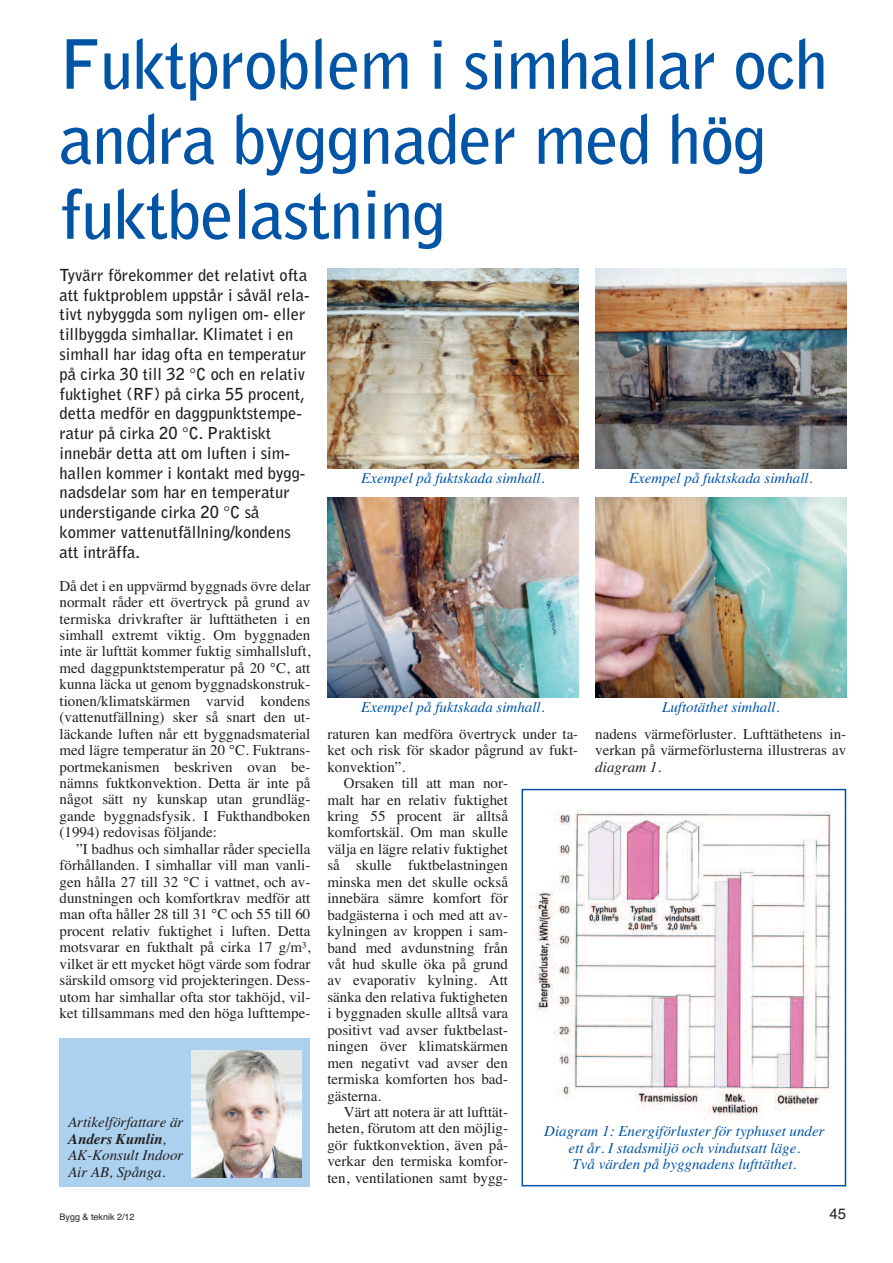
<style>
.page{position:relative;width:893px;height:1263px;background:#fff}
.page>*{position:absolute;margin:0;border:0;box-sizing:border-box;transform-origin:0 0}
.t1{font:700 67.5px/75px "Bell Gothic";letter-spacing:-.015em;color:#0154a6}
.t2{font:700 16.5px/19.8px "Bell Gothic";color:#231f20}
.t3{font:15px/16.5px "Times";color:#231f20;text-align:justify}
.t4{font:italic 15px/16.5px "Times";color:#0154a6;text-align:center}
.t5{font:italic 15px/16.5px "Times";color:#231f20}
.t6{font:15px "Helvetica";color:#231f20}
.t7{font:9px "Helvetica";color:#231f20}
.s1{font-weight:700}
.s2{font-style:italic}
</style>
<div class="page">
<div style="left:60px;top:1037px;width:250px;height:149px;background:#acd1ee"></div>
<img style="left:191px;top:1050px;width:111px;height:128px">
<img style="left:327px;top:498px;width:251px;height:199px">
<img style="left:595px;top:498px;width:251px;height:199px">
<img style="left:327px;top:269px;width:251px;height:199px">
<img style="left:595px;top:269px;width:251px;height:199px">
<img style="left:531px;top:810px;width:301px;height:310px">
<div style="left:521px;top:789px;width:325px;height:397px;border:2px solid #0154a6"></div>
<h1 class="t1" style="left:60px;top:32px;width:770px">Fuktproblem i simhallar och andra byggnader med hög fuktbelastning</h1>
<p class="t2" style="left:60px;top:266px;width:251px">Tyvärr förekommer det relativt ofta att fuktproblem uppstår i såväl rela&shy;tivt nybyggda som nyligen om- eller tillbyggda simhallar. Klimatet i en simhall har idag ofta en temperatur på cirka 30 till 32 °C och en relativ fuktighet (RF) på cirka 55 procent, detta medför en daggpunktstempe&shy;ratur på cirka 20 °C. Praktiskt innebär detta att om luften i sim&shy;hallen kommer i kontakt med bygg&shy;nadsdelar som har en temperatur understigande cirka 20 °C så kommer vattenutfällning/kondens att inträffa.</p>
<p class="t3" style="left:60px;top:577px;width:252px">Då det i en uppvärmd byggnads övre delar normalt råder ett övertryck på grund av termiska drivkrafter är lufttätheten i en simhall extremt viktig. Om byggnaden inte är lufttät kommer fuktig simhallsluft, med daggpunktstemperatur på 20 °C, att kunna läcka ut genom byggnadskonstruk&shy;tionen/klimatskärmen varvid kondens (vattenutfällning) sker så snart den ut&shy;läckande luften når ett byggnadsmaterial med lägre temperatur än 20 °C. Fuktrans&shy;portmekanismen beskriven ovan be&shy;nämns fuktkonvektion. Detta är inte på något sätt ny kunskap utan grundläg&shy;gande byggnadsfysik. I Fukthandboken (1994) redovisas följande:</p>
<p class="t3" style="left:60px;top:840px;width:252px;text-indent:17px">”I badhus och simhallar råder speciella förhållanden. I simhallar vill man vanli&shy;gen hålla 27 till 32 °C i vattnet, och av&shy;dunstningen och komfortkrav medför att man ofta håller 28 till 31 °C och 55 till 60 procent relativ fuktighet i luften. Detta motsvarar en fukthalt på cirka 17 g/m³, vilket är ett mycket högt värde som fodrar särskild omsorg vid projekteringen. Dess&shy;utom har simhallar ofta stor takhöjd, vil&shy;ket tillsammans med den höga lufttempe-</p>
<p class="t5" style="left:68px;top:1114px;width:117px">Artikelförfattare är<br><span class="s1">Anders Kumlin</span>,<br>AK-Konsult Indoor<br>Air AB, Spånga.</p>
<p class="t4" style="left:361px;top:470px;width:185px">Exempel på fuktskada simhall.</p>
<p class="t4" style="left:629px;top:470px;width:185px">Exempel på fuktskada simhall.</p>
<p class="t4" style="left:361px;top:699px;width:185px">Exempel på fuktskada simhall.</p>
<p class="t4" style="left:662px;top:699px;width:119px">Luftotäthet simhall.</p>
<p class="t3" style="left:595px;top:725px;width:252px">nadens värmeförluster. Lufttäthetens in&shy;verkan på värmeförlusterna illustreras av <span class="s2">diagram 1</span>.</p>
<p class="t3" style="left:327px;top:725px;width:252px">raturen kan medföra övertryck under ta-</p>
<p class="t3" style="left:327px;top:742px;width:252px">ket och risk för skador pågrund av fukt-</p>
<p class="t3" style="left:327px;top:758px;width:79px">konvektion”.</p>
<p class="t3" style="left:344px;top:775px;width:166px">Orsaken till att man nor-</p>
<p class="t3" style="left:327px;top:791px;width:182px">malt har en relativ fuktighet</p>
<p class="t3" style="left:327px;top:807px;width:182px">kring 55 procent är alltså</p>
<p class="t3" style="left:327px;top:824px;width:182px">komfortskäl. Om man skulle</p>
<p class="t3" style="left:327px;top:840px;width:182px">välja en lägre relativ fuktighet</p>
<p class="t3" style="left:327px;top:857px;width:182px">så skulle fuktbelastningen</p>
<p class="t3" style="left:327px;top:873px;width:182px">minska men det skulle också</p>
<p class="t3" style="left:327px;top:890px;width:182px">innebära sämre komfort för</p>
<p class="t3" style="left:327px;top:906px;width:182px">badgästerna i och med att av-</p>
<p class="t3" style="left:327px;top:923px;width:182px">kylningen av kroppen i sam-</p>
<p class="t3" style="left:327px;top:939px;width:182px">band med avdunstning från</p>
<p class="t3" style="left:327px;top:955px;width:182px">våt hud skulle öka på grund</p>
<p class="t3" style="left:327px;top:972px;width:182px">av evaporativ kylning. Att</p>
<p class="t3" style="left:327px;top:988px;width:182px">sänka den relativa fuktigheten</p>
<p class="t3" style="left:327px;top:1005px;width:182px">i byggnaden skulle alltså vara</p>
<p class="t3" style="left:327px;top:1021px;width:182px">positivt vad avser fuktbelast-</p>
<p class="t3" style="left:327px;top:1038px;width:182px">ningen över klimatskärmen</p>
<p class="t3" style="left:327px;top:1054px;width:182px">men negativt vad avser den</p>
<p class="t3" style="left:327px;top:1071px;width:182px">termiska komforten hos bad-</p>
<p class="t3" style="left:327px;top:1087px;width:55px">gästerna.</p>
<p class="t3" style="left:344px;top:1103px;width:166px">Värt att notera är att lufttät-</p>
<p class="t3" style="left:327px;top:1120px;width:182px">heten, förutom att den möjlig-</p>
<p class="t3" style="left:327px;top:1136px;width:182px">gör fuktkonvektion, även på-</p>
<p class="t3" style="left:327px;top:1153px;width:182px">verkar den termiska komfor-</p>
<p class="t3" style="left:327px;top:1169px;width:182px">ten, ventilationen samt bygg-</p>
<p class="t4" style="left:544px;top:1123px;width:282px">Diagram 1: Energiförluster för typhuset under ett år. I stadsmiljö och vindutsatt läge.<br>Två värden på byggnadens lufttäthet.</p>
<p class="t7" style="left:60px;top:1211px;width:77px">Bygg &amp; teknik 2/12</p>
<p class="t6" style="left:829px;top:1205px;width:18px">45</p>
</div>
